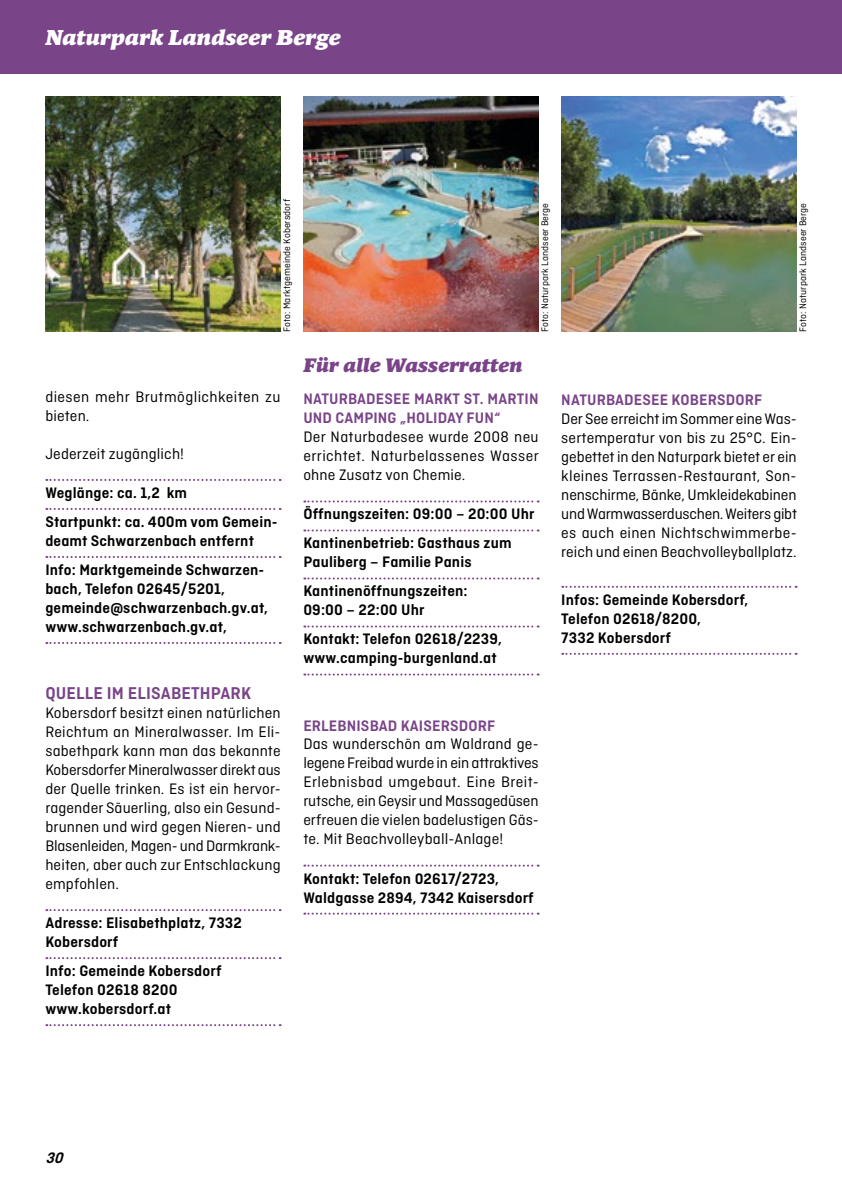
<style>
.page{position:relative;width:842px;height:1191px;background:#fff}
.page>*{position:absolute;margin:0;border:0;box-sizing:border-box;transform-origin:0 0}
.t1{font:italic 900 22px "Mundo Serif";letter-spacing:.01em;color:#fff}
.t2{font:italic 900 20px "Mundo Serif";letter-spacing:.01em;color:#794488}
.t3{font:600 18px "Ciutadella";letter-spacing:.01em;color:#794488}
.t4{font:16px/19px "Ciutadella";letter-spacing:.01em;color:#000;text-align:justify}
.t5{font:600 16px/19px "Ciutadella";letter-spacing:.01em;color:#000}
.t6{font:600 16px/19px "Ciutadella";letter-spacing:.01em;color:#794488}
.t7{font:italic 600 16px "Ciutadella";color:#000}
.t8{font:10px "Ciutadella";letter-spacing:.01em;color:#000}
</style>
<div class="page">
<div style="left:0;top:0;width:842px;height:74px;background:#794488"></div>
<svg style="left:304px;top:500px;width:235px;height:2px"></svg>
<svg style="left:304px;top:529px;width:235px;height:2px"></svg>
<svg style="left:304px;top:577px;width:235px;height:2px"></svg>
<svg style="left:304px;top:625px;width:235px;height:2px"></svg>
<svg style="left:304px;top:673px;width:235px;height:2px"></svg>
<svg style="left:304px;top:864px;width:235px;height:2px"></svg>
<svg style="left:304px;top:912px;width:235px;height:2px"></svg>
<svg style="left:562px;top:586px;width:235px;height:2px"></svg>
<svg style="left:562px;top:653px;width:235px;height:2px"></svg>
<img style="left:45px;top:96px;width:236px;height:236px">
<img style="left:303px;top:96px;width:236px;height:236px">
<img style="left:561px;top:96px;width:236px;height:236px">
<svg style="left:46px;top:479px;width:235px;height:2px"></svg>
<svg style="left:46px;top:508px;width:235px;height:2px"></svg>
<svg style="left:46px;top:556px;width:235px;height:2px"></svg>
<svg style="left:46px;top:642px;width:235px;height:2px"></svg>
<svg style="left:46px;top:909px;width:235px;height:2px"></svg>
<svg style="left:46px;top:957px;width:235px;height:2px"></svg>
<svg style="left:46px;top:1024px;width:235px;height:2px"></svg>
<hr style="left:841px;top:0;width:1px;height:150px;background:#1c6baa">
<h1 class="t1" style="left:45px;top:21px;width:297px">Naturpark Landseer Berge</h1>
<p class="t8" style="left:281px;top:332px;width:134px;rotate:-90deg">Foto: Marktgemeinde Kobersdorf</p>
<p class="t8" style="left:539px;top:332px;width:130px;rotate:-90deg">Foto: Naturpark Landseer Berge</p>
<p class="t4" style="left:45px;top:387px;width:237px">diesen mehr Brutmöglichkeiten zu bieten.</p>
<p class="t4" style="left:45px;top:444px;width:140px">Jederzeit zugänglich!</p>
<p class="t5" style="left:45px;top:478px;width:234px;line-height:29px">Weglänge: ca. 1,2 km<br>Startpunkt: ca. 400m vom Gemein-</p>
<p class="t5" style="left:45px;top:526px;width:220px;line-height:29px">deamt Schwarzenbach entfernt<br>Info: Marktgemeinde Schwarzen-</p>
<p class="t5" style="left:45px;top:579px;width:224px">bach, Telefon 02645/5201, gemeinde@schwarzenbach.gv.at, www.schwarzenbach.gv.at,</p>
<p class="t3" style="left:45px;top:683px;width:207px">QUELLE IM ELISABETHPARK</p>
<p class="t4" style="left:45px;top:703px;width:237px">Kobersdorf besitzt einen natürlichen Reichtum an Mineralwasser. Im Eli&shy;sabethpark kann man das bekannte Kobersdorfer Mineralwasser direkt aus der Quelle trinken. Es ist ein hervor&shy;ragender Säuerling, also ein Gesund&shy;brunnen und wird gegen Nieren- und Blasenleiden, Magen- und Darmkrank&shy;heiten, aber auch zur Entschlackung empfohlen.</p>
<p class="t5" style="left:45px;top:913px;width:198px">Adresse: Elisabethplatz, 7332<br>Kobersdorf</p>
<p class="t5" style="left:45px;top:961px;width:178px">Info: Gemeinde Kobersdorf<br>Telefon 02618 8200 www.kobersdorf.at</p>
<p class="t2" style="left:303px;top:350px;width:221px">Für alle Wasserratten</p>
<p class="t6" style="left:303px;top:390px;width:237px">NATURBADESEE MARKT ST. MARTIN<br>UND CAMPING „HOLIDAY FUN“</p>
<p class="t4" style="left:303px;top:427px;width:237px">Der Naturbadesee wurde 2008 neu errichtet. Naturbelassenes Wasser ohne Zusatz von Chemie.</p>
<p class="t5" style="left:303px;top:499px;width:233px;line-height:29px">Öffnungszeiten: 09:00 – 20:00 Uhr<br>Kantinenbetrieb: Gasthaus zum</p>
<p class="t5" style="left:303px;top:547px;width:170px;line-height:29px">Pauliberg – Familie Panis<br>Kantinenöffnungszeiten:</p>
<p class="t5" style="left:303px;top:595px;width:200px;line-height:29px">09:00 – 22:00 Uhr<br>Kontakt: Telefon 02618/2239,</p>
<p class="t5" style="left:303px;top:648px;width:195px">www.camping-burgenland.at</p>
<p class="t6" style="left:303px;top:715px;width:193px">ERLEBNISBAD KAISERSDORF</p>
<p class="t4" style="left:303px;top:734px;width:237px">Das wunderschön am Waldrand ge&shy;legene Freibad wurde in ein attraktives Erlebnisbad umgebaut. Eine Breit&shy;rutsche, ein Geysir und Massagedüsen erfreuen die vielen badelustigen Gäs&shy;te. Mit Beachvolleyball-Anlage!</p>
<p class="t5" style="left:303px;top:868px;width:232px">Kontakt: Telefon 02617/2723,<br>Waldgasse 2894, 7342 Kaisersdorf</p>
<p class="t8" style="left:797px;top:332px;width:130px;rotate:-90deg">Foto: Naturpark Landseer Berge</p>
<p class="t6" style="left:561px;top:390px;width:202px">NATURBADESEE KOBERSDORF</p>
<p class="t4" style="left:561px;top:409px;width:237px">Der See erreicht im Sommer eine Was&shy;sertemperatur von bis zu 25°C. Ein&shy;gebettet in den Naturpark bietet er ein kleines Terrassen-Restaurant, Son&shy;nenschirme, Bänke, Umkleidekabinen und Warmwasserduschen. Weiters gibt es auch einen Nichtschwimmerbe&shy;reich und einen Beachvolleyballplatz.</p>
<p class="t5" style="left:561px;top:590px;width:189px">Infos: Gemeinde Kobersdorf,<br>Telefon 02618/8200,<br>7332 Kobersdorf</p>
<p class="t7" style="left:45px;top:1149px;width:24px">30</p>
</div>
